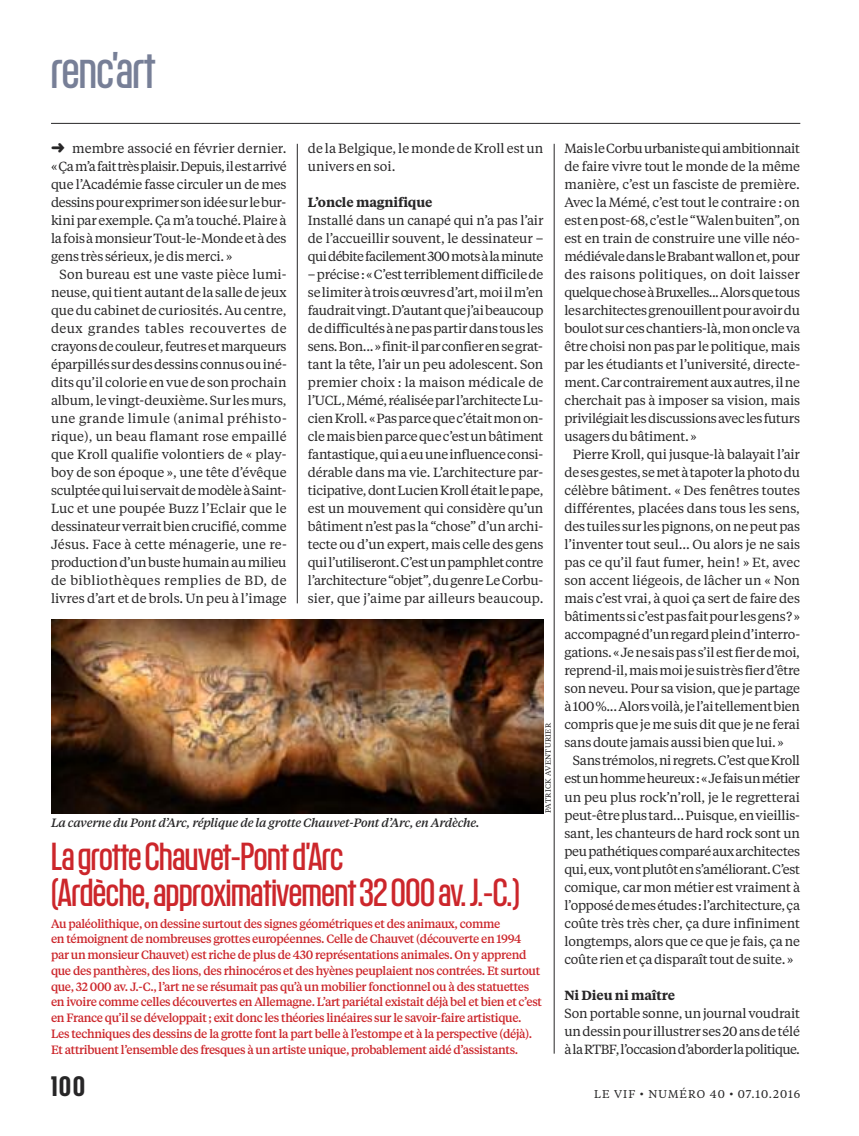
<style>
.page{position:relative;width:859px;height:1136px;background:#fff}
.page>*{position:absolute;margin:0;border:0;box-sizing:border-box;transform-origin:0 0}
.t1{font:49.5px "Kommissar";letter-spacing:-.01em;color:#777f97}
.t2{font:37.5px/36px "Kommissar";letter-spacing:-.01em;color:#cc262b}
.t3{font:500 27px "Kommissar";color:#272627}
.t4{font:13.2px/18px "Tiempos Text";letter-spacing:-.015em;color:#272627;text-align:justify}
.t5{font:600 13.2px "Tiempos Text";letter-spacing:-.01em;color:#272627}
.t6{font:500 12px/15.8px "Tiempos Text";letter-spacing:-.03em;color:#cc262b}
.t7{font:italic 500 12px "Tiempos Text";letter-spacing:-.02em;color:#272627}
.t8{font:11.25px "Tiempos Text";letter-spacing:.09em;color:#272627}
.t9{font:7.5px "Tiempos Text";letter-spacing:.04em;color:#272627}
</style>
<div class="page">
<hr style="left:554px;top:144px;width:1px;height:909px;background:#272627">
<hr style="left:297px;top:144px;width:1px;height:459px;background:#272627">
<hr style="left:51px;top:123px;width:749px;height:1px;background:#272627">
<img style="left:51px;top:619px;width:492px;height:194px">
<h1 class="t1" style="left:51px;top:37px;width:106px">renc’art</h1>
<p class="t4" style="left:51px;top:139px;width:237px;text-indent:21px">membre associé en février dernier. «Çam’afaittrèsplaisir.Depuis,ilestarrivé que l’Académie fasse circuler un de mes dessinspourexprimersonidéesurlebur&shy;kinipar exemple.Çam’a touché.Plaire à lafoisàmonsieurTout-le-Mondeetàdes gens très sérieux,jedismerci. »</p>
<p class="t4" style="left:51px;top:265px;width:237px;text-indent:9px">Son bureau est une vaste pièce lumi&shy;neuse,quitientautantdelasalledejeux queducabinetde curiosités.Aucentre, deux grandes tables recouvertes de crayonsdecouleur,feutresetmarqueurs éparpillés surdesdessinsconnusouiné&shy;ditsqu’il colorie envuede sonprochain album,levingt-deuxième.Sur lesmurs, une grande limule (animal préhisto&shy;rique), un beau flamant rose empaillé que Kroll qualifie volontiers de « play&shy;boy de son époque », une tête d’évêque sculptéequiluiservaitdemodèleàSaint-Luc et une poupée Buzz l’Eclair que le dessinateurverraitbiencrucifié,comme Jésus. Face à cette ménagerie, une re&shy;productiond’unbustehumainaumilieu de bibliothèques remplies de BD, de livres d’art et de brols. Un peu à l’image</p>
<p class="t4" style="left:308px;top:139px;width:237px">de laBelgique,lemondede Kroll estun univers en soi.</p>
<p class="t5" style="left:308px;top:193px;width:126px">L’oncle magnifique</p>
<p class="t4" style="left:308px;top:211px;width:237px">Installé dans un canapé qui n’a pas l’air de l’accueillir souvent, le dessinateur – quidébitefacilement300motsàlaminute –précise:«C’estterriblementdifficilede selimiteràtroisœuvresd’art,moiilm’en faudraitvingt.D’autantquej’aibeaucoup dedifficultésànepaspartirdanstousles sens.Bon...»finit-ilparconfierensegrat&shy;tant la tête, l’air un peu adolescent. Son premier choix : la maison médicale de l’UCL,Mémé,réaliséeparl’architecteLu&shy;cienKroll.«Pasparcequec’étaitmonon&shy;clemaisbienparcequec’estunbâtiment fantastique,quiaeuuneinfluenceconsi&shy;dérable dans ma vie. L’architecture par&shy;ticipative,dontLucienKrollétaitlepape, est un mouvement qui considère qu’un bâtimentn’estpas la “chose”d’unarchi&shy;tecte ou d’un expert, mais celle des gens quil’utiliseront.C’estunpamphletcontre l’architecture“objet”,dugenreLeCorbu&shy;sier, que j’aime par ailleurs beaucoup.</p>
<p class="t9" style="left:543px;top:813px;width:92px;rotate:-90deg">PATRICK AVENTURIER</p>
<p class="t7" style="left:51px;top:814px;width:430px">La caverne du Pont d’Arc, réplique de la grotte Chauvet-Pont d’Arc, en Ardèche.</p>
<h2 class="t2" style="left:51px;top:835px;width:470px">LagrotteChauvet-Pontd’Arc (Ardèche,approximativement32000av.J.-C.)</h2>
<p class="t6" style="left:51px;top:914px;width:492px">Au paléolithique, on dessine surtout des signes géométriques et des animaux, comme<br>en témoignent de nombreuses grottes européennes. Celle de Chauvet (découverte en 1994 par un monsieur Chauvet) est riche de plus de 430 représentations animales. On y apprend que des panthères, des lions, des rhinocéros et des hyènes peuplaient nos contrées. Et surtout que, 32 000 av. J.-C., l’art ne se résumait pas qu’à un mobilier fonctionnel ou à des statuettes en ivoire comme celles découvertes en Allemagne. L’art pariétal existait déjà bel et bien et c’est en France qu’il se développait ; exit donc les théories linéaires sur le savoir-faire artistique.<br>Les techniques des dessins de la grotte font la part belle à l’estompe et à la perspective (déjà).<br>Et attribuent l’ensemble des fresques à un artiste unique, probablement aidé d’assistants.</p>
<p class="t4" style="left:564px;top:139px;width:237px">MaisleCorbuurbanistequiambitionnait de faire vivre tout le monde de la même manière, c’est un fasciste de première.<br>Avec la Mémé, c’est tout le contraire : on estenpost-68,c’estle“Walenbuiten”,on est en train de construire une ville néo&shy;médiévaledansleBrabantwallonet,pour des raisons politiques, on doit laisser quelquechoseàBruxelles...Alorsquetous lesarchitectesgrenouillentpouravoirdu boulotsurceschantiers-là,mononcleva être choisi non pas par le politique, mais par les étudiants et l’université, directe&shy;ment.Carcontrairementauxautres,ilne cherchait pas à imposer sa vision, mais privilégiaitlesdiscussionsaveclesfuturs usagersdubâtiment. »</p>
<p class="t4" style="left:564px;top:445px;width:237px;text-indent:9px">Pierre Kroll, qui jusque-là balayait l’air desesgestes,semetàtapoterlaphotodu célèbre bâtiment. « Des fenêtres toutes différentes, placées dans tous les sens, des tuiles sur lespignons,onnepeutpas l’inventer tout seul... Ou alors je ne sais pas ce qu’il faut fumer, hein! » Et, avec son accent liégeois, de lâcher un « Non mais c’est vrai, à quoi ça sert de faire des bâtimentssic’estpasfaitpourlesgens?» accompagnéd’unregardpleind’interro&shy;gations.«Jenesaispass’ilestfierdemoi, reprend-il,maismoijesuistrèsfierd’être sonneveu.Pour savision,que jepartage à100%...Alorsvoilà,jel’aitellementbien compris que je me suis dit que je ne ferai sansdoutejamaisaussibienquelui. »</p>
<p class="t4" style="left:564px;top:751px;width:237px;text-indent:9px">Sanstrémolos,niregrets.C’estqueKroll estunhommeheureux:«Jefaisunmétier un peu plus rock’n’roll, je le regretterai peut-êtreplustard...Puisque,envieillis&shy;sant, les chanteurs de hard rock sont un peupathétiquescomparéauxarchitectes qui,eux,vontplutôtens’améliorant.C’est comique, car mon métier est vraiment à l’opposédemesétudes:l’architecture,ça coûte très très cher, ça dure infiniment longtemps, alors que ce que je fais, ça ne coûterienet çadisparaîttoutdesuite. »</p>
<p class="t5" style="left:564px;top:985px;width:112px">Ni Dieu ni maître</p>
<p class="t4" style="left:564px;top:1003px;width:237px">Son portable sonne, un journal voudrait undessinpour illustrerses20ansdetélé àlaRTBF,l’occasiond’aborderlapolitique.</p>
<h3 class="t3" style="left:51px;top:1067px;width:35px">100</h3>
<p class="t8" style="left:594px;top:1086px;width:208px">LE VIF • NUMÉRO 40 • 07.10.2016</p>
</div>
